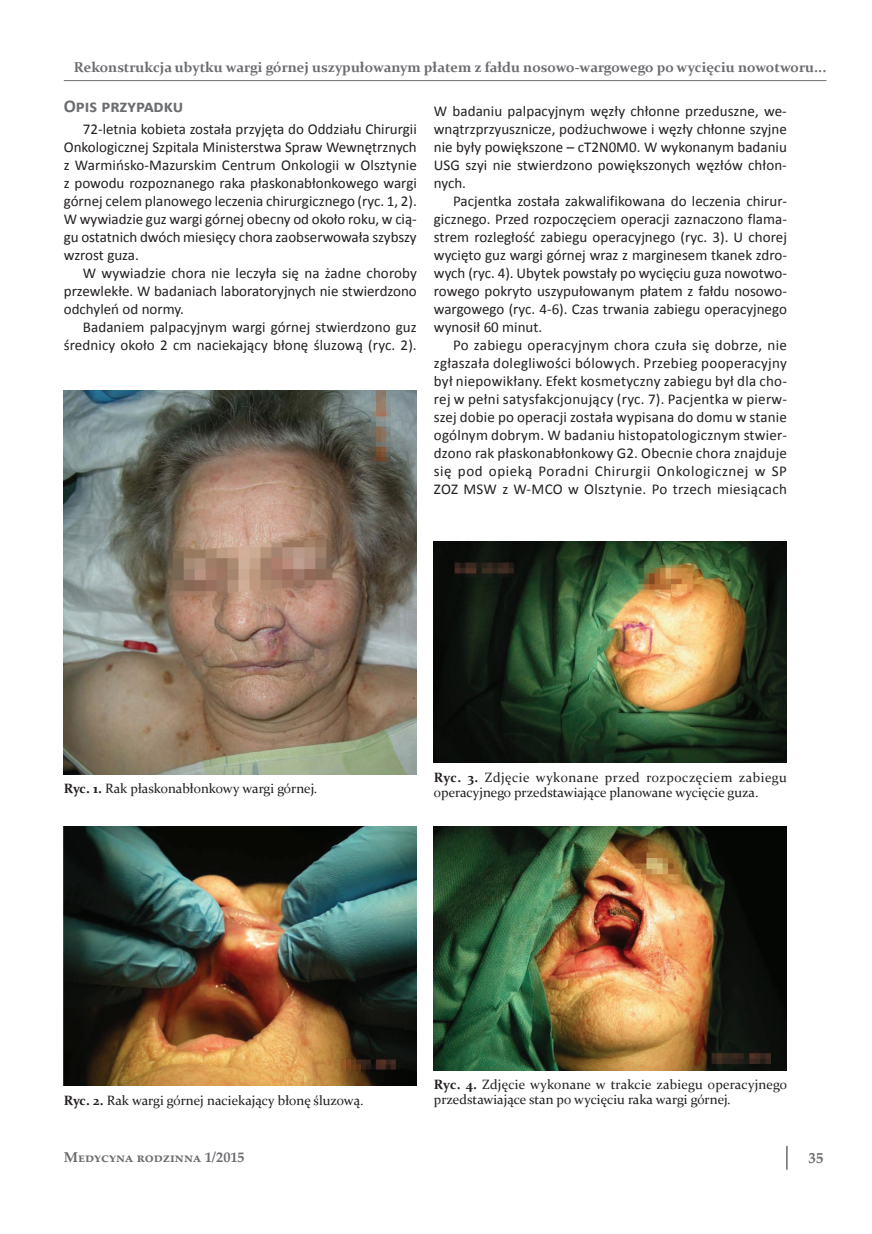
<style>
.page{position:relative;width:872px;height:1234px;background:#fff}
.page>*{position:absolute;margin:0;border:0;box-sizing:border-box;transform-origin:0 0}
.t1{font:700 18px "Calibri";color:#6c6d70}
.t2{font:15px/18px "Calibri";color:#231f20;text-align:justify}
.t3{font:700 15px "Palatino Linotype";color:#6c6d70}
.t4{font:700 14.25px "Constantia";color:#6c6d70}
.t5{font:700 14.25px "Palatino Linotype";color:#6c6d70}
.t6{font:13.5px/15px "Constantia";color:#231f20}
.s1{font-weight:700}
</style>
<div class="page">
<hr style="left:64px;top:80px;width:762px;height:1px;background:#6c6d70">
<svg style="left:786px;top:1145px;width:1px;height:24px"></svg>
<img style="left:64px;top:390px;width:353px;height:384px">
<img style="left:64px;top:826px;width:353px;height:259px">
<img style="left:434px;top:541px;width:353px;height:221px">
<img style="left:434px;top:826px;width:353px;height:244px">
<p class="t4" style="left:74px;top:57px;width:754px">Rekonstrukcja ubytku wargi górnej uszypułowanym płatem z fałdu nosowo-wargowego po wycięciu nowotworu...</p>
<p class="t1" style="left:64px;top:94px;width:121px">Opis przypadku</p>
<p class="t2" style="left:64px;top:120px;width:354px;text-indent:19px">72-letnia kobieta została przyjęta do Oddziału Chirurgii Onkologicznej Szpitala Ministerstwa Spraw Wewnętrznych z Warmińsko-Mazurskim Centrum Onkologii w Olsztynie z powodu rozpoznanego raka płaskonabłonkowego wargi górnej celem planowego leczenia chirurgicznego (ryc. 1, 2).<br>W wywiadzie guz wargi górnej obecny od około roku, w cią&shy;gu ostatnich dwóch miesięcy chora zaobserwowała szybszy wzrost guza.</p>
<p class="t2" style="left:64px;top:264px;width:354px;text-indent:19px">W wywiadzie chora nie leczyła się na żadne choroby przewlekłe. W badaniach laboratoryjnych nie stwierdzono odchyleń od normy.</p>
<p class="t2" style="left:64px;top:318px;width:354px;text-align:right">Badaniem palpacyjnym wargi górnej stwierdzono guz średnicy około 2 cm naciekający błonę śluzową (ryc. 2).</p>
<p class="t2" style="left:434px;top:102px;width:354px">W badaniu palpacyjnym węzły chłonne przeduszne, we&shy;wnątrzprzyusznicze, podżuchwowe i węzły chłonne szyjne nie były powiększone – cT2N0M0. W wykonanym badaniu USG szyi nie stwierdzono powiększonych węzłów chłon&shy;nych.</p>
<p class="t2" style="left:434px;top:192px;width:354px;text-indent:19px">Pacjentka została zakwalifikowana do leczenia chirur&shy;gicznego. Przed rozpoczęciem operacji zaznaczono flama&shy;strem rozległość zabiegu operacyjnego (ryc. 3). U chorej wycięto guz wargi górnej wraz z marginesem tkanek zdro&shy;wych (ryc. 4). Ubytek powstały po wycięciu guza nowotwo&shy;rowego pokryto uszypułowanym płatem z fałdu nosowo&shy;wargowego (ryc. 4-6). Czas trwania zabiegu operacyjnego wynosił 60 minut.</p>
<p class="t2" style="left:434px;top:336px;width:354px;text-indent:19px">Po zabiegu operacyjnym chora czuła się dobrze, nie zgłaszała dolegliwości bólowych. Przebieg pooperacyjny był niepowikłany. Efekt kosmetyczny zabiegu był dla cho&shy;rej w pełni satysfakcjonujący (ryc. 7). Pacjentka w pierw&shy;szej dobie po operacji została wypisana do domu w stanie ogólnym dobrym. W badaniu histopatologicznym stwier&shy;dzono rak płaskonabłonkowy G2. Obecnie chora znajduje się pod opieką Poradni Chirurgii Onkologicznej w SP ZOZ MSW z W-MCO w Olsztynie. Po trzech miesiącach</p>
<p class="t6" style="left:64px;top:780px;width:255px"><span class="s1">Ryc. 1.</span> Rak płaskonabłonkowy wargi górnej.</p>
<p class="t6" style="left:434px;top:768px;width:354px"><span class="s1">Ryc. 3.</span> Zdjęcie wykonane przed rozpoczęciem zabiegu operacyjnego przedstawiające planowane wycięcie guza.</p>
<p class="t6" style="left:64px;top:1091px;width:301px"><span class="s1">Ryc. 2.</span> Rak wargi górnej naciekający błonę śluzową.</p>
<p class="t6" style="left:434px;top:1075px;width:355px"><span class="s1">Ryc. 4.</span> Zdjęcie wykonane w trakcie zabiegu operacyjnego przedstawiające stan po wycięciu raka wargi górnej.</p>
<p class="t5" style="left:64px;top:1146px;width:182px">Medycyna rodzinna 1/2015</p>
<p class="t3" style="left:808px;top:1146px;width:16px">35</p>
</div>
